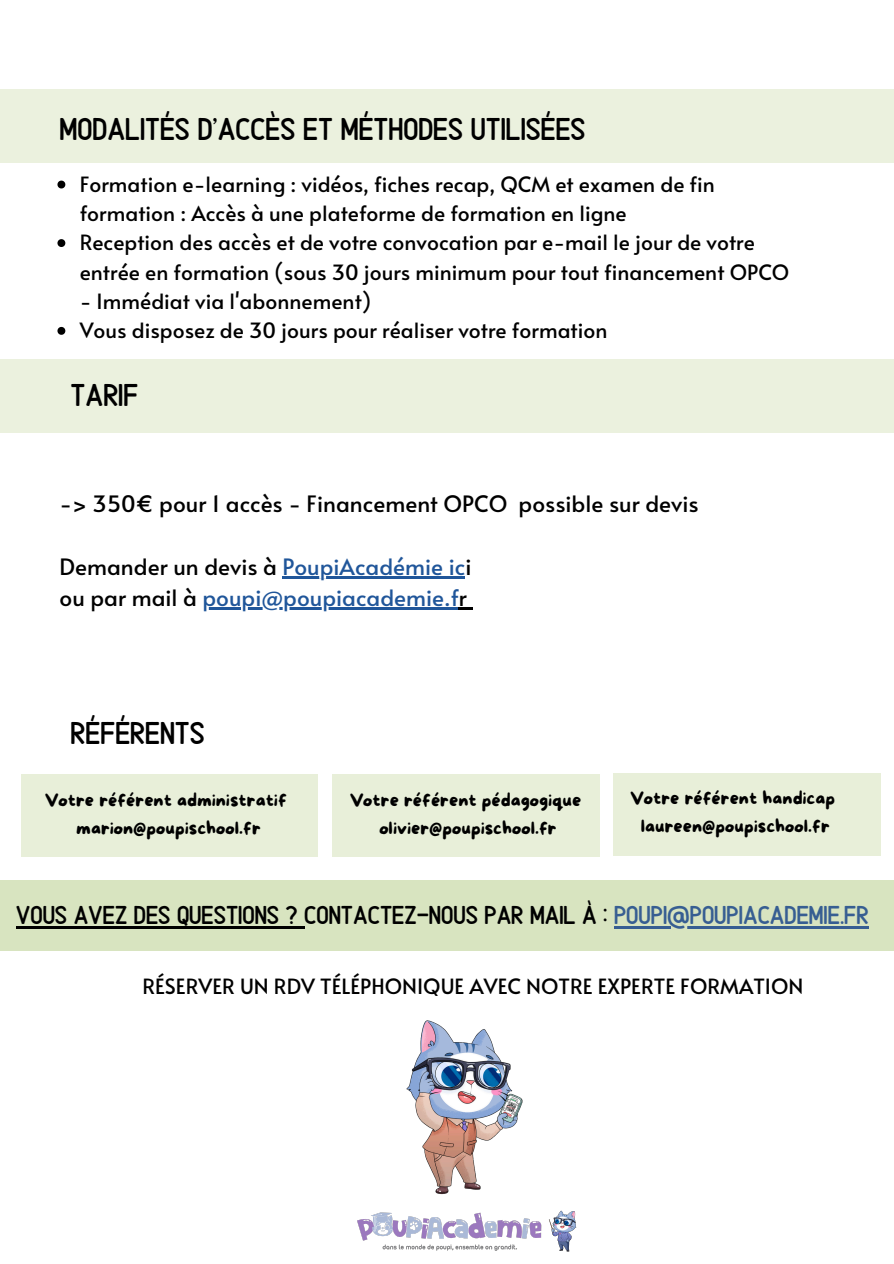
<style>
.page{position:relative;width:894px;height:1264px;background:#fff}
.page>*{position:absolute;margin:0;border:0;box-sizing:border-box;transform-origin:0 0}
.t1{font:31.5px "Alaska";color:#000}
.t2{font:25.8px "Alaska";color:#000}
.t3{font:22.5px "Alata";color:#000}
.t4{font:22.5px "Alata";color:#20569a}
.t5{font:21px/29.2px "Alata";color:#000}
.t6{font:18px "More Sugar";color:#000}
.s1{color:#20569a}
.s2{color:#000}
.s3{color:#375e92}
</style>
<div class="page">
<img style="left:358px;top:1210px;width:219px;height:42px">
<div style="left:0;top:880px;width:893px;height:70px;background:#d8e4c0"></div>
<img style="left:391px;top:1020px;width:154px;height:197px">
<hr style="left:16px;top:925px;width:288px;height:3px;background:#000">
<hr style="left:614px;top:925px;width:254px;height:3px;background:#375e92">
<div style="left:0;top:360px;width:893px;height:73px;background:#ebf1de"></div>
<div style="left:0;top:89px;width:893px;height:74px;background:#ebf1de"></div>
<svg style="left:57px;top:181px;width:8px;height:7px"></svg>
<svg style="left:57px;top:239px;width:8px;height:8px"></svg>
<svg style="left:57px;top:327px;width:8px;height:8px"></svg>
<hr style="left:282px;top:576px;width:183px;height:2px;background:#20569a">
<hr style="left:202px;top:607px;width:257px;height:2px;background:#20569a">
<svg style="left:459px;top:607px;width:13px;height:2px"></svg>
<div style="left:21px;top:774px;width:297px;height:83px;background:#e8efd9"></div>
<div style="left:331px;top:774px;width:268px;height:83px;background:#e8efd9"></div>
<div style="left:612px;top:773px;width:268px;height:82px;background:#e8efd9"></div>
<h1 class="t1" style="left:60px;top:105px;width:527px">MODALITÉS D'ACCÈS ET MÉTHODES UTILISÉES</h1>
<h4 class="t5" style="left:80px;top:169px;width:636px">Formation e-learning : vidéos, fiches recap, QCM et examen de fin formation : Accès à une plateforme de formation en ligne</h4>
<h4 class="t5" style="left:80px;top:227px;width:711px">Reception des accès et de votre convocation par e-mail le jour de votre entrée en formation (sous 30 jours minimum pour tout financement OPCO</h4>
<h4 class="t5" style="left:80px;top:286px;width:293px">- Immédiat via l'abonnement)</h4>
<h1 class="t5" style="left:80px;top:315px;width:529px">Vous disposez de 30 jours pour réaliser votre formation</h1>
<p class="t1" style="left:71px;top:371px;width:69px">TARIF</p>
<p class="t3" style="left:60px;top:487px;width:640px">-&gt; 350€ pour 1 accès - Financement OPCO possible sur devis</p>
<p class="t3" style="left:60px;top:550px;width:413px">Demander un devis à <span class="s1">PoupiAcadémie ic</span>i</p>
<p class="t4" style="left:60px;top:581px;width:409px"><span class="s2">ou par mail à</span> poupi@poupiacademie.f<span class="s2">r</span></p>
<p class="t1" style="left:71px;top:709px;width:136px">RÉFÉRENTS</p>
<p class="t6" style="left:45px;top:790px;width:243px">Votre référent administratif</p>
<h2 class="t6" style="left:76px;top:818px;width:186px">marion@poupischool.fr</h2>
<h3 class="t6" style="left:349px;top:790px;width:233px">Votre référent pédagogique</h3>
<p class="t6" style="left:379px;top:818px;width:179px">olivier@poupischool.fr</p>
<p class="t6" style="left:630px;top:788px;width:206px">Votre référent handicap</p>
<p class="t6" style="left:640px;top:816px;width:190px">laureen@poupischool.fr</p>
<h1 class="t2" style="left:16px;top:894px;width:854px">VOUS AVEZ DES QUESTIONS ? CONTACTEZ-NOUS PAR MAIL À : <span class="s3">POUPI@POUPIACADEMIE.FR</span></h1>
<p class="t5" style="left:142px;top:970px;width:662px">RÉSERVER UN RDV TÉLÉPHONIQUE AVEC NOTRE EXPERTE FORMATION</p>
</div>
